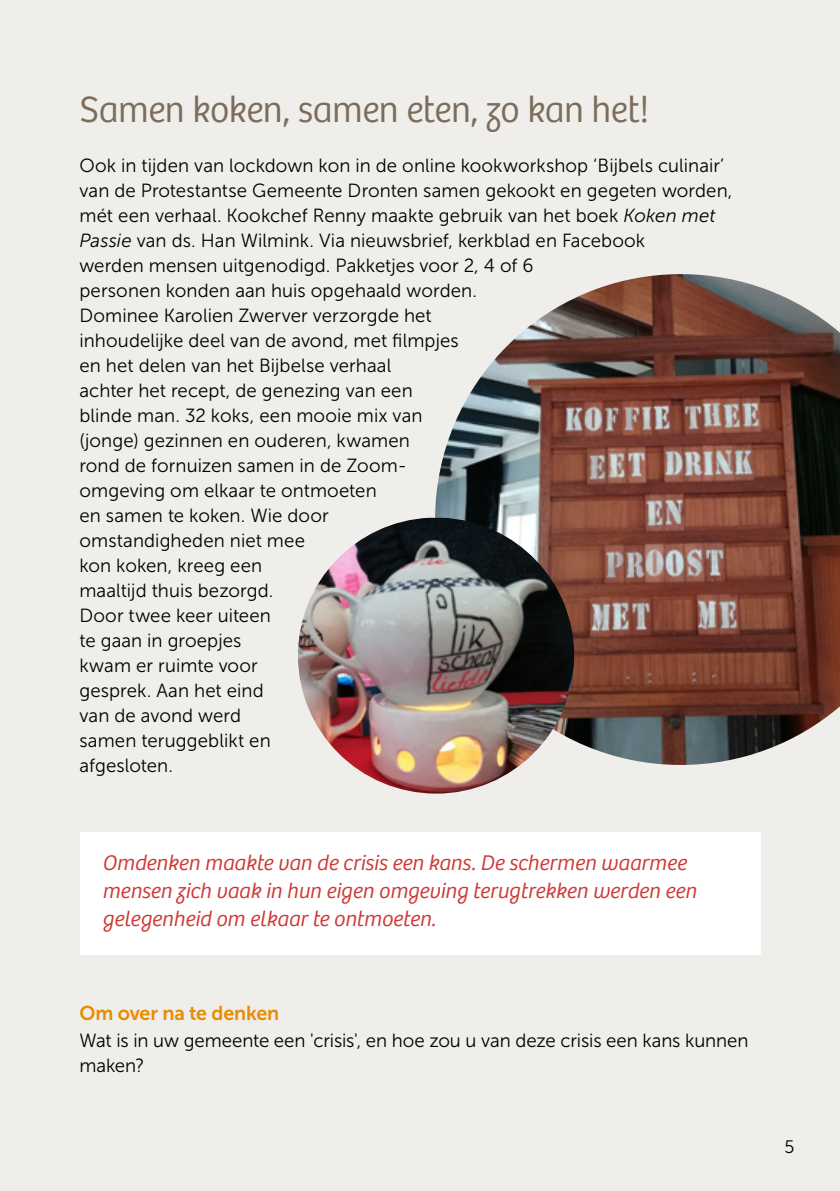
<style>
.page{position:relative;width:840px;height:1191px;background:#fff}
.page>*{position:absolute;margin:0;border:0;box-sizing:border-box;transform-origin:0 0}
.t1{font:300 38px "Bree";letter-spacing:-.015em;color:#7c6d5b}
.t2{font:italic 300 22px/28px "Bree";color:#cf3835}
.t3{font:20px "Museo Sans 700";letter-spacing:-.005em;color:#e98c00}
.t4{font:19px/25px "Museo Sans 300";letter-spacing:.005em;color:#000}
.t5{font:18px "Museo Sans 300";color:#000}
.s1{font-style:italic}
</style>
<div class="page">
<div style="left:0;top:0;width:839px;height:1191px;background:#f0eeeb"></div>
<div style="left:80px;top:831px;width:680px;height:123px;background:#fff"></div>
<img style="left:435px;top:274px;width:404px;height:491px">
<img style="left:298px;top:518px;width:276px;height:275px;border-radius:136px">
<h1 class="t1" style="left:79px;top:88px;width:571px">Samen koken, samen eten, zo kan het!</h1>
<p class="t4" style="left:79px;top:153px;width:654px">Ook in tijden van lockdown kon in de online kookworkshop ‘Bijbels culinair’ van de Protestantse Gemeente Dronten samen gekookt en gegeten worden, mét een verhaal. Kookchef Renny maakte gebruik van het boek <span class="s1">Koken met Passie</span> van ds. Han Wilmink. Via nieuwsbrief, kerkblad en Facebook<br>werden mensen uitgenodigd. Pakketjes voor 2, 4 of 6<br>personen konden aan huis opgehaald worden.<br>Dominee Karolien Zwerver verzorgde het<br>inhoudelijke deel van de avond, met filmpjes<br>en het delen van het Bijbelse verhaal<br>achter het recept, de genezing van een<br>blinde man. 32 koks, een mooie mix van<br>(jonge) gezinnen en ouderen, kwamen<br>rond de fornuizen samen in de Zoom-<br>omgeving om elkaar te ontmoeten<br>en samen te koken. Wie door<br>omstandigheden niet mee<br>kon koken, kreeg een<br>maaltijd thuis bezorgd.<br>Door twee keer uiteen<br>te gaan in groepjes<br>kwam er ruimte voor<br>gesprek. Aan het eind<br>van de avond werd<br>samen teruggeblikt en<br>afgesloten.</p>
<p class="t2" style="left:102px;top:849px;width:595px">Omdenken maakte van de crisis een kans. De schermen waarmee mensen zich vaak in hun eigen omgeving terugtrekken werden een gelegenheid om elkaar te ontmoeten.</p>
<p class="t3" style="left:79px;top:1002px;width:201px">Om over na te denken</p>
<p class="t4" style="left:79px;top:1028px;width:670px">Wat is in uw gemeente een 'crisis', en hoe zou u van deze crisis een kans kunnen maken?</p>
<p class="t5" style="left:784px;top:1137px;width:12px">5</p>
</div>
